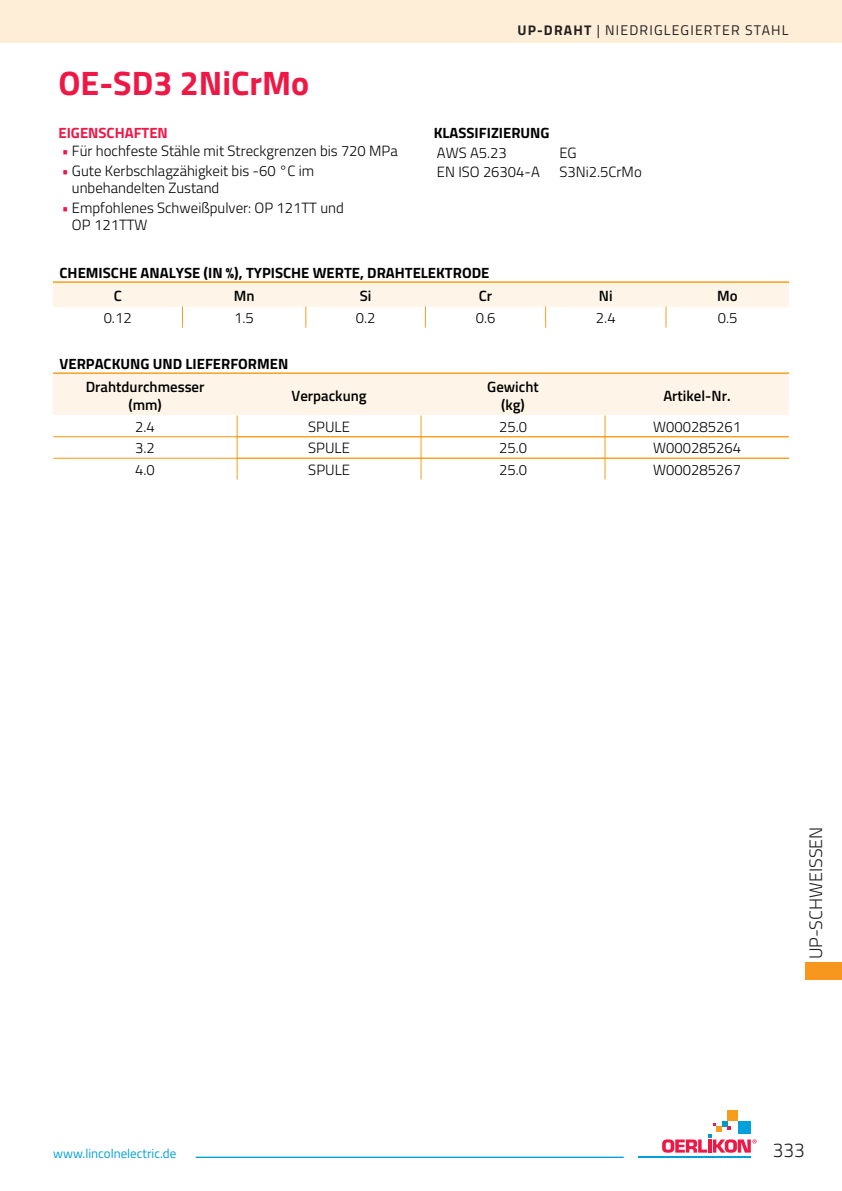
<style>
.page{position:relative;width:842px;height:1191px;background:#fff}
.page>*{position:absolute;margin:0;border:0;box-sizing:border-box;transform-origin:0 0}
.t1{font:700 34px "Titillium Web";color:#ee1846}
.t2{font:300 20px "Titillium Web";color:#231f20;scale:.95 1}
.t3{font:300 18px "Titillium Web";color:#231f20}
.t4{font:300 14.8px/17px "Titillium Web";color:#000}
.t5{font:700 14.8px "Titillium Web";color:#000}
.t6{font:600 14.8px/17.8px "Titillium Web";color:#000;text-align:center}
.t7{font:700 14.8px "Titillium Web";color:#ee1846}
.t8{font:14px "Titillium";letter-spacing:.085em;color:#231f20}
.t9{font:13px "Titillium Web";color:#00a0da}
.s1{color:#ee1846}
.s2{font-weight:700}
</style>
<div class="page">
<div style="left:53px;top:282px;width:129px;height:25px;background:#fef5e8"></div>
<div style="left:182px;top:282px;width:124px;height:25px;background:#fef5e8"></div>
<div style="left:306px;top:282px;width:119px;height:25px;background:#fef5e8"></div>
<div style="left:425px;top:282px;width:121px;height:25px;background:#fef5e8"></div>
<div style="left:546px;top:282px;width:120px;height:25px;background:#fef5e8"></div>
<div style="left:666px;top:282px;width:123px;height:25px;background:#fef5e8"></div>
<hr style="left:53px;top:282px;width:736px;height:1px;background:#f99d1c">
<svg style="left:182px;top:307px;width:1px;height:20px"></svg>
<svg style="left:305px;top:307px;width:1px;height:20px"></svg>
<svg style="left:425px;top:307px;width:1px;height:20px"></svg>
<svg style="left:545px;top:307px;width:1px;height:20px"></svg>
<svg style="left:666px;top:307px;width:1px;height:20px"></svg>
<hr style="left:54px;top:281px;width:128px;height:2px;background:#f99d1c">
<hr style="left:183px;top:281px;width:122px;height:2px;background:#f99d1c">
<hr style="left:306px;top:281px;width:119px;height:2px;background:#f99d1c">
<hr style="left:426px;top:281px;width:119px;height:2px;background:#f99d1c">
<hr style="left:546px;top:281px;width:119px;height:2px;background:#f99d1c">
<hr style="left:666px;top:281px;width:122px;height:2px;background:#f99d1c">
<div style="left:53px;top:373px;width:184px;height:43px;background:#fef5e8"></div>
<div style="left:237px;top:373px;width:184px;height:43px;background:#fef5e8"></div>
<div style="left:421px;top:373px;width:184px;height:43px;background:#fef5e8"></div>
<div style="left:605px;top:373px;width:184px;height:43px;background:#fef5e8"></div>
<hr style="left:53px;top:373px;width:736px;height:1px;background:#f99d1c">
<svg style="left:237px;top:416px;width:1px;height:63px"></svg>
<svg style="left:421px;top:416px;width:1px;height:63px"></svg>
<svg style="left:605px;top:416px;width:1px;height:63px"></svg>
<hr style="left:54px;top:436px;width:183px;height:1px;background:#f99d1c">
<hr style="left:54px;top:458px;width:183px;height:1px;background:#f99d1c">
<hr style="left:237px;top:436px;width:184px;height:1px;background:#f99d1c">
<hr style="left:237px;top:458px;width:184px;height:1px;background:#f99d1c">
<hr style="left:421px;top:436px;width:184px;height:1px;background:#f99d1c">
<hr style="left:421px;top:458px;width:184px;height:1px;background:#f99d1c">
<hr style="left:605px;top:436px;width:183px;height:1px;background:#f99d1c">
<hr style="left:605px;top:458px;width:183px;height:1px;background:#f99d1c">
<div style="left:0;top:0;width:842px;height:43px;background:#feedd7"></div>
<div style="left:805px;top:962px;width:37px;height:18px;background:#f7971d"></div>
<hr style="left:196px;top:1156px;width:428px;height:2px;background:#00a0da">
<hr style="left:638px;top:1156px;width:113px;height:2px;background:#00a0da">
<div style="left:727px;top:1110px;width:11px;height:11px;background:#f89c1c"></div>
<svg style="left:662px;top:1121px;width:95px;height:31px"></svg>
<h1 class="t1" style="left:58px;top:57px;width:252px">OE-SD3 2NiCrMo</h1>
<p class="t7" style="left:58px;top:122px;width:111px">EIGENSCHAFTEN</p>
<p class="t4" style="left:62px;top:142px;width:338px"><span class="s1">•</span> Für hochfeste Stähle mit Streckgrenzen bis 720 MPa</p>
<p class="t4" style="left:72px;top:162px;width:244px;text-indent:-10px"><span class="s1">•</span> Gute Kerbschlagzähigkeit bis -60 °C im unbehandelten Zustand</p>
<p class="t4" style="left:72px;top:199px;width:273px;text-indent:-10px"><span class="s1">•</span> Empfohlenes Schweißpulver: OP 121TT und<br>OP◛121TTW</p>
<p class="t8" style="left:517px;top:19px;width:273px"><span class="s2">UP-DRAHT</span> | NIEDRIGLEGIERTER STAHL</p>
<p class="t5" style="left:434px;top:122px;width:117px">KLASSIFIZIERUNG</p>
<p class="t4" style="left:437px;top:143px;width:71px">AWS A5.23</p>
<p class="t4" style="left:559px;top:143px;width:19px">EG</p>
<p class="t4" style="left:437px;top:163px;width:105px">EN ISO 26304-A</p>
<p class="t4" style="left:559px;top:163px;width:84px">S3Ni2.5CrMo</p>
<p class="t5" style="left:60px;top:262px;width:431px">CHEMISCHE ANALYSE (IN %), TYPISCHE WERTE, DRAHTELEKTRODE</p>
<p class="t6" style="left:114px;top:286px;width:10px">C</p>
<p class="t6" style="left:234px;top:286px;width:22px">Mn</p>
<p class="t6" style="left:360px;top:286px;width:13px">Si</p>
<p class="t6" style="left:479px;top:286px;width:15px">Cr</p>
<p class="t6" style="left:599px;top:286px;width:15px">Ni</p>
<p class="t6" style="left:717px;top:286px;width:22px">Mo</p>
<p class="t4" style="left:104px;top:308px;width:30px">0.12</p>
<p class="t4" style="left:234px;top:308px;width:21px">1.5</p>
<p class="t4" style="left:356px;top:308px;width:21px">0.2</p>
<p class="t4" style="left:476px;top:308px;width:21px">0.6</p>
<p class="t4" style="left:596px;top:308px;width:21px">2.4</p>
<p class="t4" style="left:718px;top:308px;width:21px">0.5</p>
<p class="t5" style="left:60px;top:353px;width:230px">VERPACKUNG UND LIEFERFORMEN</p>
<p class="t6" style="left:86px;top:377px;width:120px">Drahtdurchmesser (mm)</p>
<p class="t6" style="left:291px;top:386px;width:77px">Verpackung</p>
<p class="t6" style="left:487px;top:377px;width:53px">Gewicht (kg)</p>
<p class="t6" style="left:663px;top:386px;width:69px">Artikel-Nr.</p>
<p class="t4" style="left:135px;top:417px;width:21px">2.4</p>
<p class="t4" style="left:308px;top:417px;width:43px">SPULE</p>
<p class="t4" style="left:499px;top:417px;width:30px">25.0</p>
<p class="t4" style="left:653px;top:417px;width:89px">W000285261</p>
<p class="t4" style="left:135px;top:439px;width:21px">3.2</p>
<p class="t4" style="left:308px;top:439px;width:43px">SPULE</p>
<p class="t4" style="left:499px;top:439px;width:30px">25.0</p>
<p class="t4" style="left:653px;top:439px;width:89px">W000285264</p>
<p class="t4" style="left:135px;top:460px;width:21px">4.0</p>
<p class="t4" style="left:308px;top:460px;width:43px">SPULE</p>
<p class="t4" style="left:499px;top:460px;width:30px">25.0</p>
<p class="t4" style="left:653px;top:460px;width:89px">W000285267</p>
<p class="t3" style="left:803px;top:959px;width:134px;rotate:-90deg">UP-SCHWEISSEN</p>
<p class="t9" style="left:53px;top:1143px;width:125px">www.lincolnelectric.de</p>
<h2 class="t2" style="left:773px;top:1136px;width:35px">333</h2>
</div>
